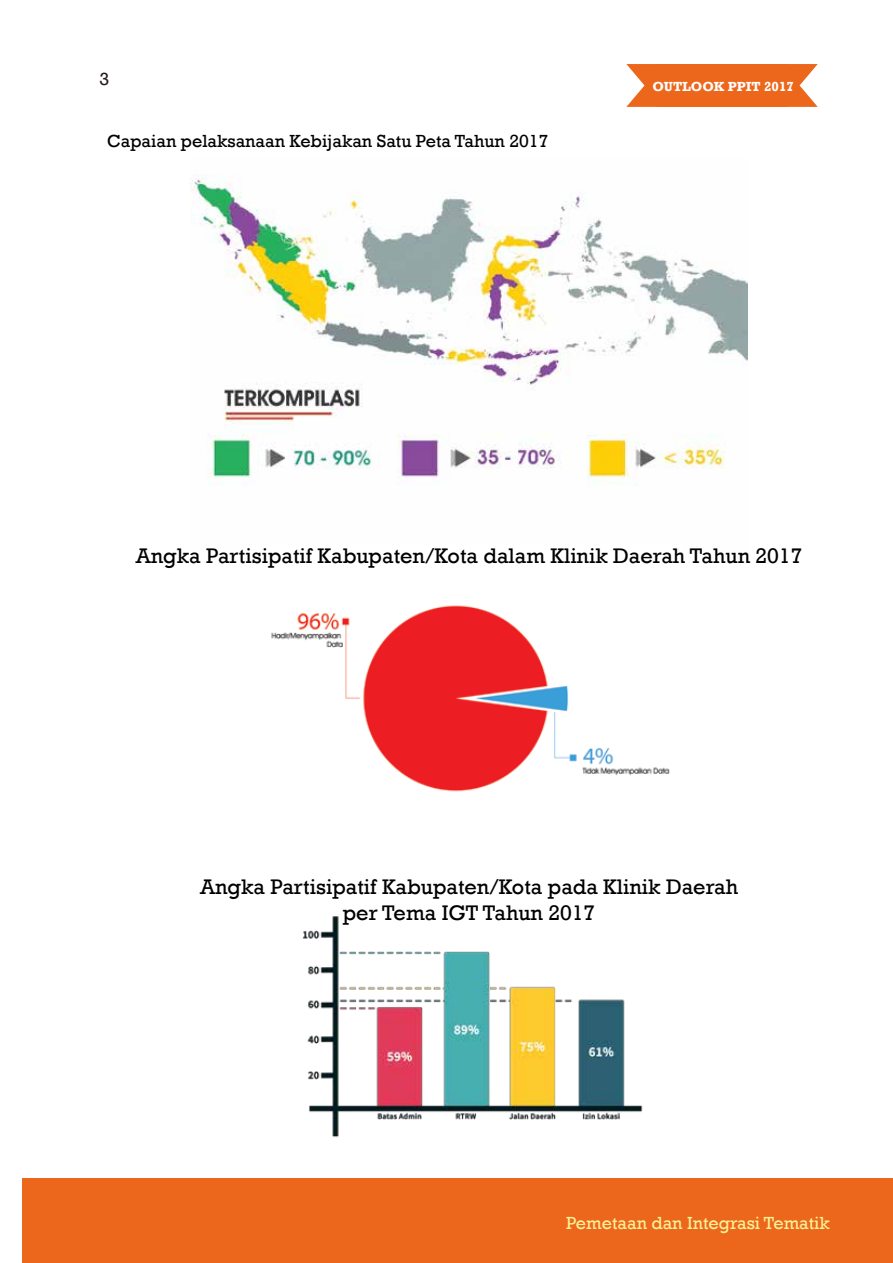
<style>
.page{position:relative;width:893px;height:1263px;background:#fff}
.page>*{position:absolute;margin:0;border:0;box-sizing:border-box;transform-origin:0 0}
.t1{font:21.6px/26px "Rockwell";color:#000;text-align:center}
.t2{font:18px "Rockwell";color:#000}
.t3{font:18px "Rockwell";color:#fcf197}
.t4{font:18px "Rockwell";color:#231916}
.t5{font:700 13.5px "Rockwell";color:#fff}
</style>
<div class="page">
<svg style="left:626px;top:64px;width:192px;height:43px;background:#ed7531"></svg>
<div style="left:22px;top:1178px;width:871px;height:85px;background:#ec671b"></div>
<img style="left:190px;top:174px;width:558px;height:312px">
<img style="left:271px;top:605px;width:399px;height:187px">
<img style="left:303px;top:916px;width:340px;height:222px">
<p class="t4" style="left:100px;top:69px;width:11px">3</p>
<p class="t2" style="left:107px;top:131px;width:443px">Capaian pelaksanaan Kebijakan Satu Peta Tahun 2017</p>
<p class="t5" style="left:652px;top:78px;width:143px">OUTLOOK PPIT 2017</p>
<p class="t1" style="left:136px;top:543px;width:668px">Angka Partisipatif Kabupaten/Kota dalam Klinik Daerah Tahun 2017</p>
<p class="t1" style="left:200px;top:874px;width:539px">Angka Partisipatif Kabupaten/Kota pada Klinik Daerah per Tema IGT Tahun 2017</p>
<p class="t3" style="left:566px;top:1213px;width:265px">Pemetaan dan Integrasi Tematik</p>
</div>
